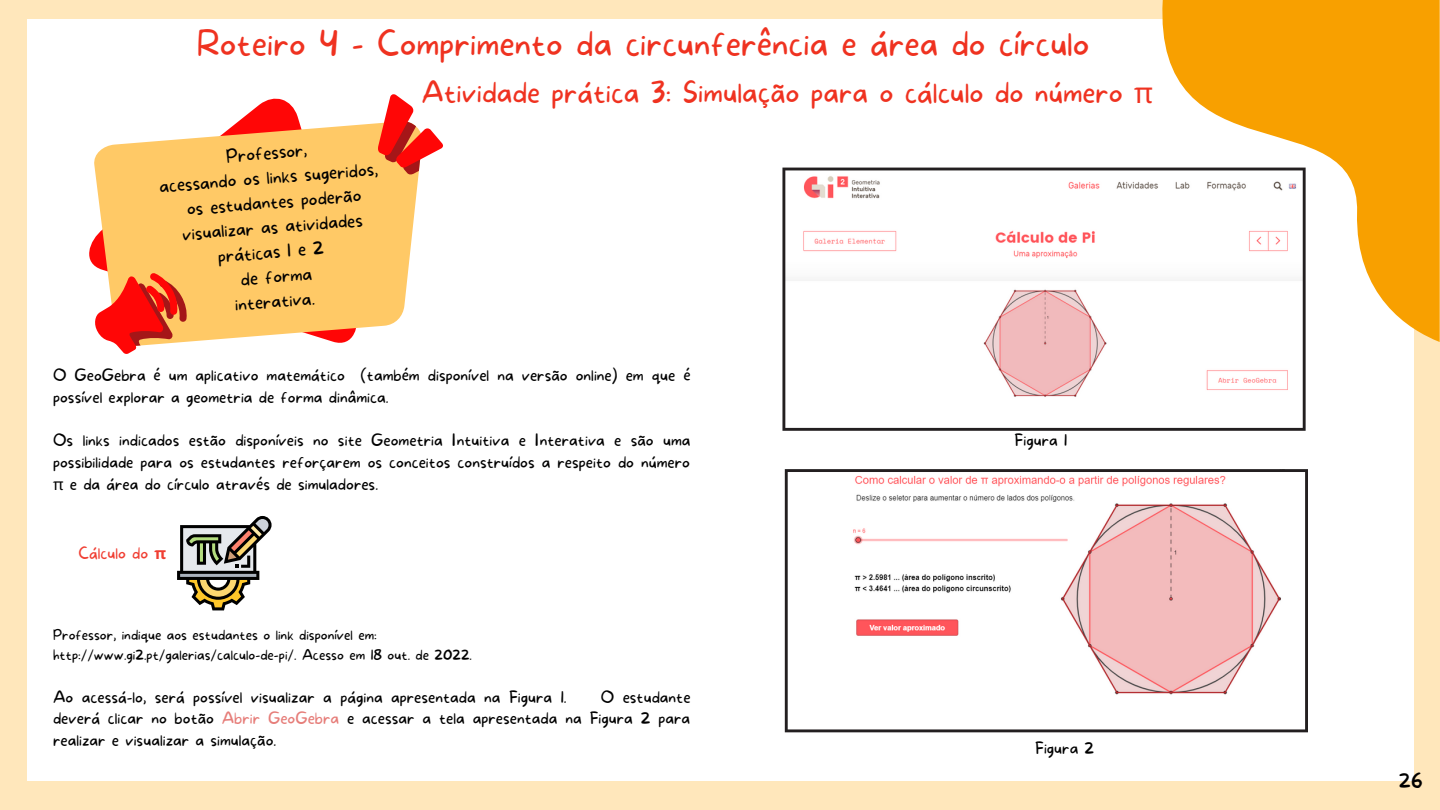
<style>
.page{position:relative;width:1440px;height:810px;background:#ffe7bb}
.page>*{position:absolute;margin:0;border:0;box-sizing:border-box;transform-origin:0 0}
.t1{font:100 34px "More Sugar";color:#ef3220}
.t2{font:100 28.8px "More Sugar";color:#ef3220}
.t3{font:100 20px "More Sugar";color:#000}
.t4{font:100 18px/24.7px "More Sugar";color:#000;text-align:center}
.t5{font:100 16px/21.8px "More Sugar";color:#000;text-align:justify}
.t6{font:100 16px "More Sugar";color:#f03e32}
.t7{font:100 14px/19.5px "More Sugar";color:#000}
.s1{font-family:"Noto Sans";font-weight:400}
.s2{font-family:"Noto Sans";font-weight:700}
.s3{color:#e67d79}
</style>
<div class="page">
<div style="left:27px;top:19px;width:1386px;height:762px;background:#fff"></div>
<svg style="left:89px;top:98px;width:210px;height:166px"></svg>
<svg style="left:93px;top:120px;width:326px;height:223px;background:#ffca76"></svg>
<svg style="left:93px;top:273px;width:94px;height:81px"></svg>
<svg style="left:378px;top:94px;width:65px;height:81px"></svg>
<svg style="left:177px;top:516px;width:95px;height:94px"></svg>
<svg style="left:782px;top:168px;width:524px;height:263px"></svg>
<svg style="left:785px;top:469px;width:523px;height:263px"></svg>
<svg style="left:1152px;top:0;width:288px;height:342px"></svg>
<h1 class="t1" style="left:197px;top:24px;width:894px">Roteiro 4 - Comprimento da circunferência e área do círculo</h1>
<p class="t4" style="left:156px;top:151px;width:221px;rotate:-5deg">Professor,<br>acessando os links sugeridos, os estudantes poderão visualizar as atividades práticas 1 e 2<br>de forma<br>interativa.</p>
<h2 class="t2" style="left:421px;top:75px;width:733px">Atividade prática 3: Simulação para o cálculo do número <span class="s1">π</span></h2>
<p class="t5" style="left:53px;top:365px;width:639px">O GeoGebra é um aplicativo matemático (também disponível na versão online) em que é possível explorar a geometria de forma dinâmica.</p>
<p class="t5" style="left:53px;top:430px;width:639px">Os links indicados estão disponíveis no site Geometria Intuitiva e Interativa e são uma possibilidade para os estudantes reforçarem os conceitos construídos a respeito do número <span class="s1">π</span> e da área do círculo através de simuladores.</p>
<p class="t6" style="left:78px;top:544px;width:89px">Cálculo do <span class="s2">π</span></p>
<p class="t7" style="left:53px;top:626px;width:420px">Professor, indique aos estudantes o link disponível em: http://www.gi2.pt/galerias/calculo-de-pi/. Acesso em 18 out. de 2022.</p>
<p class="t5" style="left:53px;top:687px;width:515px">Ao acessá-lo, será possível visualizar a página apresentada na Figura 1.</p>
<p class="t5" style="left:53px;top:687px;width:639px;text-indent:548px">O estudante deverá clicar no botão <span class="s3">Abrir GeoGebra</span> e acessar a tela apresentada na Figura 2 para realizar e visualizar a simulação.</p>
<p class="t5" style="left:1015px;top:430px;width:54px">Figura 1</p>
<p class="t5" style="left:1035px;top:738px;width:61px">Figura 2</p>
<p class="t3" style="left:1399px;top:769px;width:25px">26</p>
</div>
